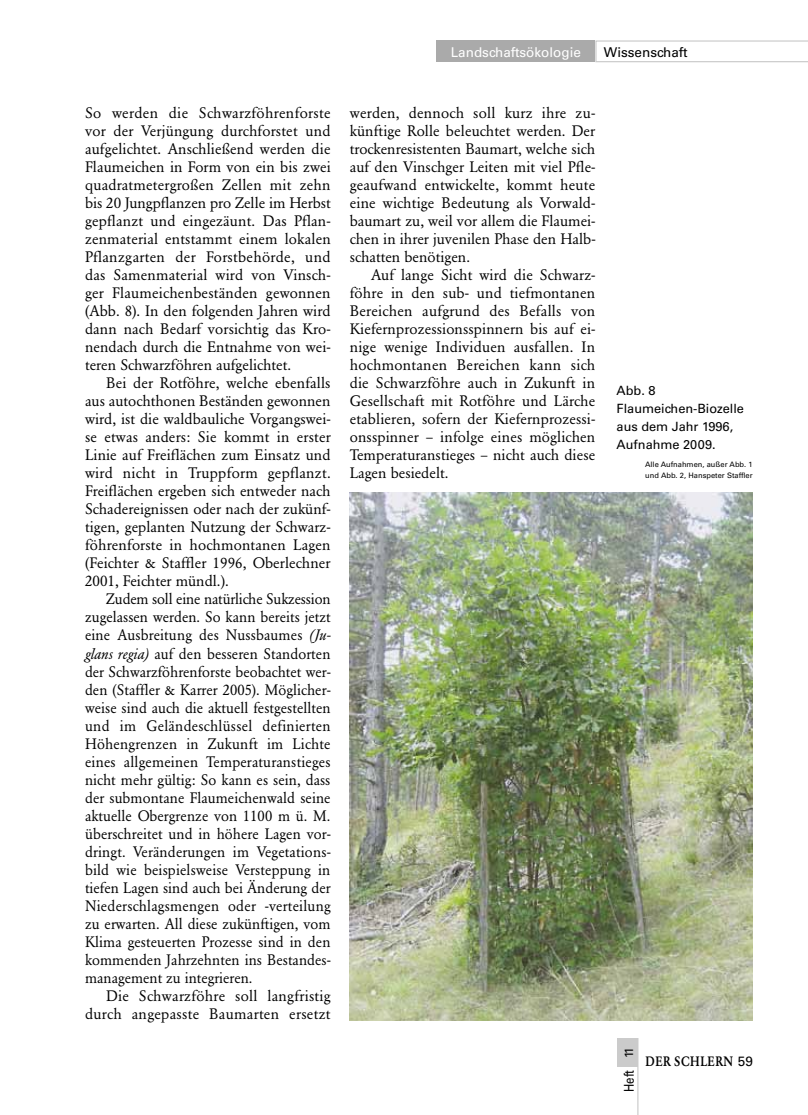
<style>
.page{position:relative;width:808px;height:1115px;background:#fff}
.page>*{position:absolute;margin:0;border:0;box-sizing:border-box;transform-origin:0 0}
.t1{font:15px/18px "Garamond BE";color:#000;text-align:justify}
.t2{font:15px/18px "Garamond BE";letter-spacing:.02em;color:#000;text-align:right}
.t3{font:13.5px "Univers";color:#fff}
.t4{font:500 13.5px "Garamond BE";letter-spacing:.04em;color:#000;scale:.85 1}
.t5{font:13.5px "Univers";color:#000}
.t6{font:13.5px "Univers";color:#000;scale:.85 1}
.t7{font:12.75px/18px "Univers";color:#000}
.t8{font:12px "Univers";color:#000}
.t9{font:7.5px/11.2px "Univers";color:#000}
.s1{font-style:italic}
.s2{font-family:"Univers";font-weight:400}
</style>
<div class="page">
<div style="left:617px;top:1037px;width:21px;height:29px;background:#cbcbcb"></div>
<hr style="left:637px;top:1037px;width:1px;height:77px;background:#cbcbcb">
<svg style="left:595px;top:40px;width:213px;height:22px"></svg>
<div style="left:436px;top:40px;width:159px;height:22px;background:#aaa"></div>
<img style="left:350px;top:492px;width:403px;height:527px">
<p class="t1" style="left:85px;top:104px;width:247px">So werden die Schwarzföhrenforste vor der Verjüngung durchforstet und aufgelichtet. Anschließend werden die Flaumeichen in Form von ein bis zwei quadratmetergroßen Zellen mit zehn bis 20 Jungpflanzen pro Zelle im Herbst gepflanzt und eingezäunt. Das Pflan&shy;zenmaterial entstammt einem lokalen Pflanzgarten der Forstbehörde, und das Samenmaterial wird von Vinsch&shy;ger Flaumeichenbeständen gewonnen (Abb. 8). In den folgenden Jahren wird dann nach Bedarf vorsichtig das Kro&shy;nendach durch die Entnahme von wei&shy;teren Schwarzföhren aufgelichtet.</p>
<p class="t1" style="left:85px;top:374px;width:247px;text-indent:21px">Bei der Rotföhre, welche ebenfalls aus autochthonen Beständen gewonnen wird, ist die waldbauliche Vorgangswei&shy;se etwas anders: Sie kommt in erster Linie auf Freiflächen zum Einsatz und wird nicht in Truppform gepflanzt.<br>Freiflächen ergeben sich entweder nach Schadereignissen oder nach der zukünf&shy;tigen, geplanten Nutzung der Schwarz&shy;föhrenforste in hochmontanen Lagen (Feichter &amp; Staffler 1996, Oberlechner 2001, Feichter mündl.).</p>
<p class="t1" style="left:85px;top:590px;width:247px;text-indent:21px">Zudem soll eine natürliche Sukzession zugelassen werden. So kann bereits jetzt eine Ausbreitung des Nussbaumes <span class="s1">(Ju&shy;glans regia)</span> auf den besseren Standorten der Schwarzföhrenforste beobachtet wer&shy;den (Staffler &amp; Karrer 2005). Möglicher&shy;weise sind auch die aktuell festgestellten und im Geländeschlüssel definierten Höhengrenzen in Zukunft im Lichte eines allgemeinen Temperaturanstieges nicht mehr gültig: So kann es sein, dass der submontane Flaumeichenwald seine aktuelle Obergrenze von 1100 m ü. M. überschreitet und in höhere Lagen vor&shy;dringt. Veränderungen im Vegetations&shy;bild wie beispielsweise Versteppung in tiefen Lagen sind auch bei Änderung der Niederschlagsmengen oder -verteilung zu erwarten. All diese zukünftigen, vom Klima gesteuerten Prozesse sind in den kommenden Jahrzehnten ins Bestandes&shy;management zu integrieren.</p>
<p class="t2" style="left:85px;top:986px;width:247px">Die Schwarzföhre soll langfristig durch angepasste Baumarten ersetzt</p>
<p class="t3" style="left:451px;top:44px;width:132px">Landschaftsökologie</p>
<p class="t5" style="left:604px;top:44px;width:85px">Wissenschaft</p>
<p class="t1" style="left:350px;top:104px;width:247px">werden, dennoch soll kurz ihre zu&shy;künftige Rolle beleuchtet werden. Der trockenresistenten Baumart, welche sich auf den Vinschger Leiten mit viel Pfle&shy;geaufwand entwickelte, kommt heute eine wichtige Bedeutung als Vorwald&shy;baumart zu, weil vor allem die Flaumei&shy;chen in ihrer juvenilen Phase den Halb&shy;schatten benötigen.</p>
<p class="t1" style="left:350px;top:266px;width:247px;text-indent:21px">Auf lange Sicht wird die Schwarz&shy;föhre in den sub- und tiefmontanen Bereichen aufgrund des Befalls von Kiefernprozessionsspinnern bis auf ei&shy;nige wenige Individuen ausfallen. In hochmontanen Bereichen kann sich die Schwarzföhre auch in Zukunft in Gesellschaft mit Rotföhre und Lärche etablieren, sofern der Kiefernprozessi&shy;onsspinner – infolge eines möglichen Temperaturanstieges – nicht auch diese Lagen besiedelt.</p>
<p class="t7" style="left:617px;top:382px;width:129px">Abb. 8<br>Flaumeichen-Biozelle aus dem Jahr 1996,<br>Aufnahme 2009.</p>
<p class="t9" style="left:645px;top:458px;width:109px">Alle Aufnahmen, außer Abb. 1 und Abb. 2, Hanspeter Staffler</p>
<p class="t8" style="left:622px;top:1057px;width:13px;rotate:-90deg">11</p>
<p class="t6" style="left:621px;top:1091px;width:27px;rotate:-90deg">Heft</p>
<p class="t4" style="left:645px;top:1052px;width:128px">DER SCHLERN <span class="s2">59</span></p>
</div>
